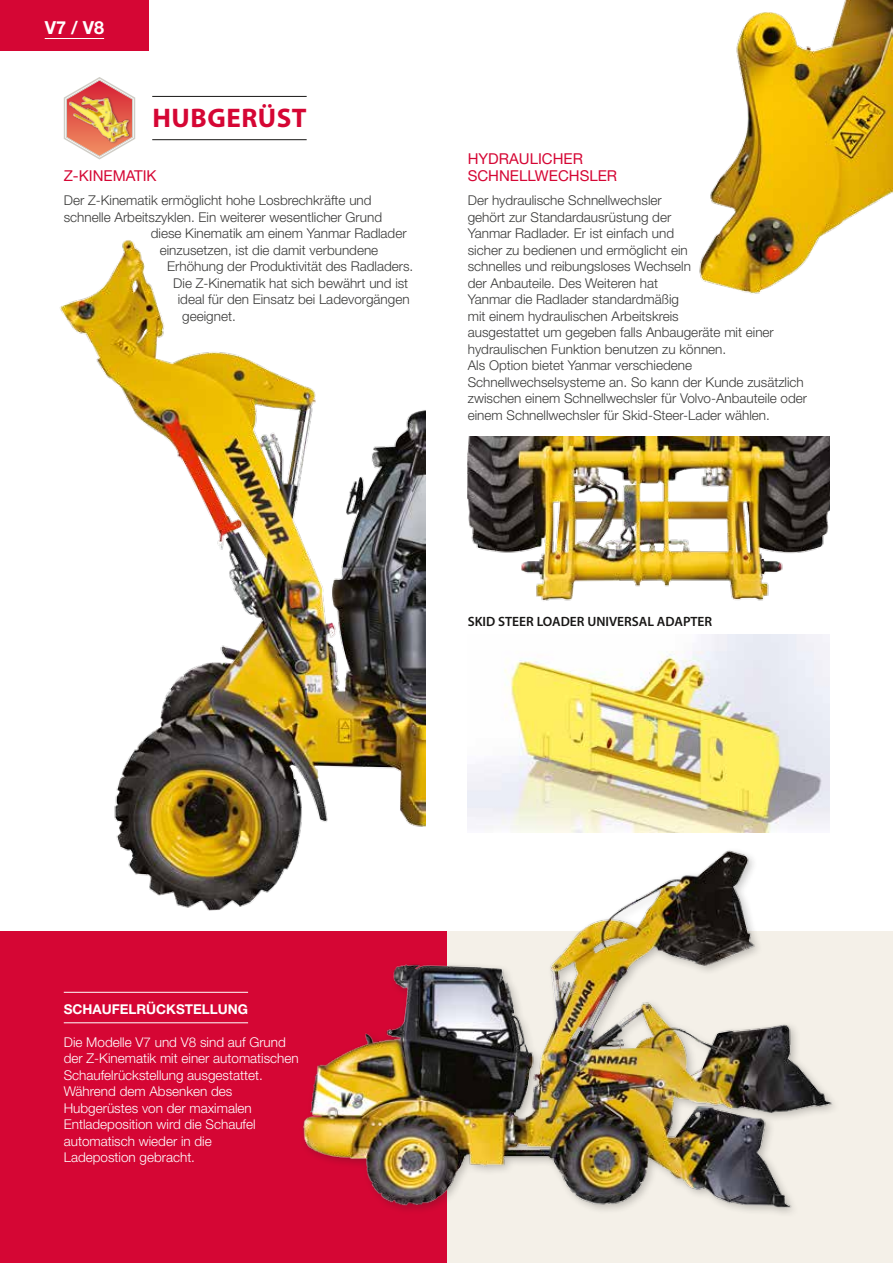
<style>
.page{position:relative;width:893px;height:1263px;background:#fff}
.page>*{position:absolute;margin:0;border:0;box-sizing:border-box;transform-origin:0 0}
.t1{font:700 27px "Myriad Pro";letter-spacing:.02em;color:#d50634}
.t2{font:700 18px "Helvetica Neue LT Std";color:#fff}
.t3{font:15px/16.5px "Helvetica Neue LT Std";color:#d50634}
.t4{font:300 13.5px/16.5px "Helvetica Neue LT Std";color:#3a3a39}
.t5{font:300 13.5px/16.5px "Helvetica Neue LT Std";color:#fff}
.t6{font:600 13.5px "Myriad Pro";color:#181716}
.t7{font:700 13.5px "Helvetica Neue LT Std";color:#fff}
</style>
<div class="page">
<div style="left:446px;top:931px;width:447px;height:332px;background:#f4f0e8"></div>
<hr style="left:152px;top:96px;width:155px;height:1px;background:#181716">
<hr style="left:152px;top:139px;width:155px;height:1px;background:#181716">
<img style="left:60px;top:240px;width:365px;height:671px">
<img style="left:699px;top:0;width:194px;height:294px">
<img style="left:468px;top:436px;width:361px;height:165px">
<div style="left:0;top:931px;width:446px;height:332px;background:#d50634"></div>
<hr style="left:64px;top:992px;width:184px;height:1px;background:#fff">
<hr style="left:64px;top:1022px;width:184px;height:1px;background:#fff">
<img style="left:283px;top:832px;width:551px;height:403px">
<img style="left:468px;top:634px;width:361px;height:198px">
<svg style="left:63px;top:77px;width:73px;height:83px"></svg>
<img style="left:67px;top:93px;width:67px;height:51px">
<div style="left:0;top:0;width:149px;height:51px;background:#d50634"></div>
<hr style="left:45px;top:38px;width:59px;height:1px;background:#fff">
<h2 class="t2" style="left:45px;top:16px;width:61px">V7 / V8</h2>
<h1 class="t1" style="left:153px;top:100px;width:156px">HUBGERÜST</h1>
<p class="t3" style="left:64px;top:167px;width:94px">Z-KINEMATIK</p>
<p class="t4" style="left:64px;top:192px;width:309px">Der Z-Kinematik ermöglicht hohe Losbrechkräfte und</p>
<p class="t4" style="left:64px;top:208px;width:320px">schnelle Arbeitszyklen. Ein weiterer wesentlicher Grund</p>
<p class="t4" style="left:151px;top:225px;width:257px">diese Kinematik am einem Yanmar Radlader</p>
<p class="t4" style="left:160px;top:241px;width:220px">einzusetzen, ist die damit verbundene</p>
<p class="t4" style="left:167px;top:258px;width:248px">Erhöhung der Produktivität des Radladers.</p>
<p class="t4" style="left:173px;top:274px;width:237px">Die Z-Kinematik hat sich bewährt und ist</p>
<p class="t4" style="left:178px;top:291px;width:233px">ideal für den Einsatz bei Ladevorgängen</p>
<p class="t4" style="left:182px;top:307px;width:55px">geeignet.</p>
<p class="t3" style="left:468px;top:150px;width:151px">HYDRAULICHER<br>SCHNELLWECHSLER</p>
<p class="t4" style="left:468px;top:192px;width:341px">Der hydraulische Schnellwechsler<br>gehört zur Standardausrüstung der<br>Yanmar Radlader. Er ist einfach und<br>sicher zu bedienen und ermöglicht ein<br>schnelles und reibungsloses Wechseln<br>der Anbauteile. Des Weiteren hat<br>Yanmar die Radlader standardmäßig<br>mit einem hydraulischen Arbeitskreis<br>ausgestattet um gegeben falls Anbaugeräte mit einer hydraulischen Funktion benutzen zu können.<br>Als Option bietet Yanmar verschiedene Schnellwechselsysteme an. So kann der Kunde zusätzlich zwischen einem Schnellwechsler für Volvo-Anbauteile oder einem Schnellwechsler für Skid-Steer-Lader wählen.</p>
<p class="t6" style="left:468px;top:613px;width:246px">SKID STEER LOADER UNIVERSAL ADAPTER</p>
<p class="t7" style="left:64px;top:1001px;width:186px">SCHAUFELRÜCKSTELLUNG</p>
<p class="t5" style="left:64px;top:1033px;width:237px">Die Modelle V7 und V8 sind auf Grund der Z-Kinematik mit einer automatischen<br>Schaufelrückstellung ausgestattet.<br>Während dem Absenken des<br>Hubgerüstes von der maximalen<br>Entladeposition wird die Schaufel automatisch wieder in die<br>Ladepostion gebracht.</p>
</div>
